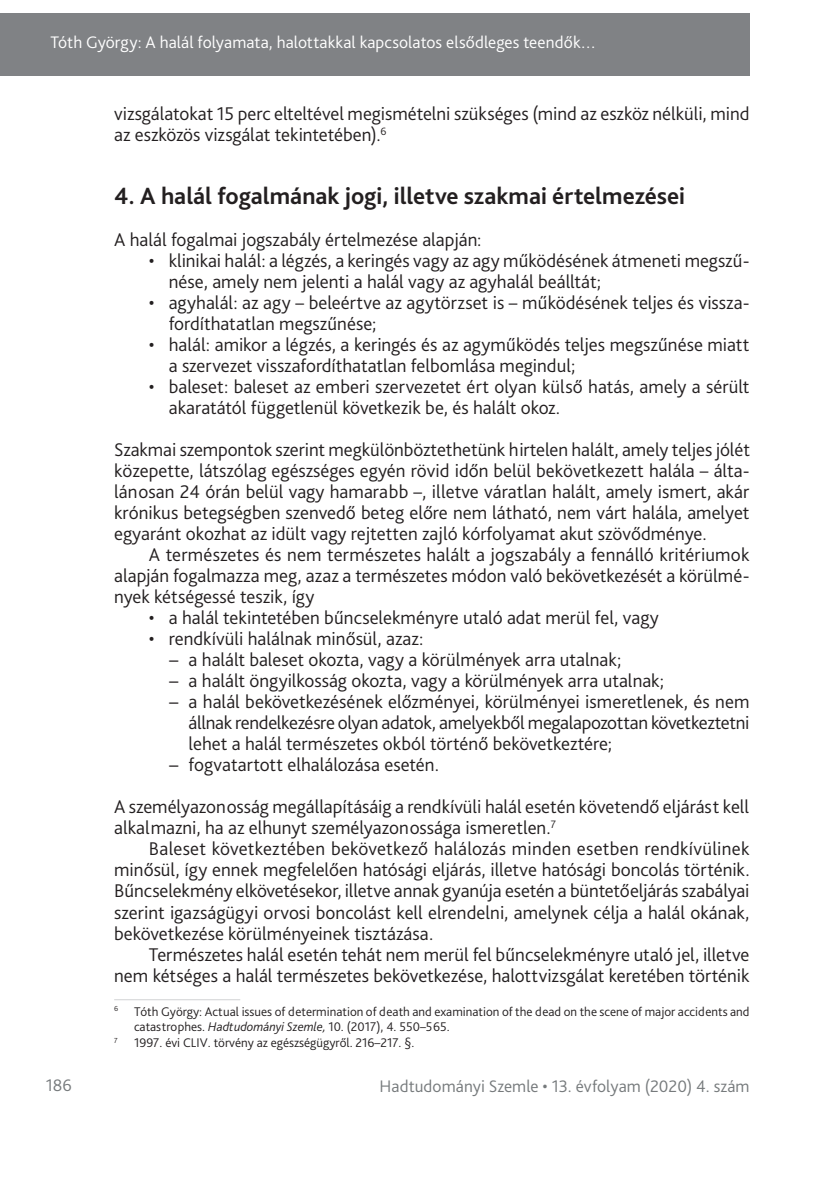
<style>
.page{position:relative;width:834px;height:1181px;background:#fff}
.page>*{position:absolute;margin:0;border:0;box-sizing:border-box;transform-origin:0 0}
._1_1__Head{font:700 24.5px "Bliss Pro";color:#231f20}
._2__Body_1st__3mm{font:300 19.25px/21px "Bliss Pro";color:#231f20}
._1__Body{font:300 19.25px/21px "Bliss Pro";color:#231f20;text-align:justify}
._2__Body_1st_paragra{font:300 19.25px "Bliss Pro";letter-spacing:-.005em;color:#231f20}
.t1{font:300 17.5px "Bliss Pro";letter-spacing:.005em;color:#fff}
.t2{font:300 17.5px "Bliss Pro";letter-spacing:.005em;color:#767a7c}
.Lábjegyzet{font:300 13.12px/15.8px "Bliss Pro";color:#231f20}
.s1{font-style:italic}
</style>
<div class="page">
<div style="left:0;top:13px;width:749px;height:63px;background:#808285"></div>
<hr style="left:114px;top:999px;width:126px;height:1px;background:#d1d2d4">
<p class="t1" style="left:51px;top:32px;width:547px">Tóth György: A halál folyamata, halottakkal kapcsolatos elsődleges teendők…</p>
<p class="_1__Body" style="left:114px;top:103px;width:636px">vizsgálatokat 15 perc elteltével megismételni szükséges (mind az eszköz nélküli, mind az eszközös vizsgálat tekintetében).<sup>6</sup></p>
<p class="_1_1__Head" style="left:114px;top:181px;width:572px">4. A halál fogalmának jogi, illetve szakmai értelmezései</p>
<p class="_2__Body_1st_paragra" style="left:114px;top:228px;width:369px">A halál fogalmai jogszabály értelmezése alapján:</p>
<p class="_2__Body_1st__3mm" style="left:169px;top:250px;width:582px;text-indent:-20px">• klinikai halál: a légzés, a keringés vagy az agy működésének átmeneti megszű&shy;nése, amely nem jelenti a halál vagy az agyhalál beálltát;</p>
<p class="_2__Body_1st__3mm" style="left:169px;top:292px;width:582px;text-indent:-20px">• agyhalál: az agy – beleértve az agytörzset is – működésének teljes és vissza&shy;fordíthatatlan megszűnése;</p>
<p class="_2__Body_1st__3mm" style="left:169px;top:334px;width:582px;text-indent:-20px">• halál: amikor a légzés, a keringés és az agyműködés teljes megszűnése miatt a szervezet visszafordíthatatlan felbomlása megindul;</p>
<p class="_2__Body_1st__3mm" style="left:169px;top:376px;width:582px;text-indent:-20px">• baleset: baleset az emberi szervezetet ért olyan külső hatás, amely a sérült akaratától függetlenül következik be, és halált okoz.</p>
<p class="_2__Body_1st__3mm" style="left:114px;top:439px;width:637px;text-align:justify">Szakmai szempontok szerint megkülönböztethetünk hirtelen halált, amely teljes jólét közepette, látszólag egészséges egyén rövid időn belül bekövetkezett halála – álta&shy;lánosan 24 órán belül vagy hamarabb –, illetve váratlan halált, amely ismert, akár krónikus betegségben szenvedő beteg előre nem látható, nem várt halála, amelyet egyaránt okozhat az idült vagy rejtetten zajló kórfolyamat akut szövődménye.</p>
<p class="_1__Body" style="left:114px;top:544px;width:636px;text-indent:35px">A természetes és nem természetes halált a jogszabály a fennálló kritériumok alapján fogalmazza meg, azaz a természetes módon való bekövetkezését a körülmé&shy;nyek kétségessé teszik, így</p>
<p class="_2__Body_1st__3mm" style="left:149px;top:607px;width:511px">• a halál tekintetében bűncselekményre utaló adat merül fel, vagy</p>
<p class="_2__Body_1st__3mm" style="left:149px;top:628px;width:276px">• rendkívüli halálnak minősül, azaz:</p>
<p class="_2__Body_1st__3mm" style="left:169px;top:649px;width:454px">− a halált baleset okozta, vagy a körülmények arra utalnak;</p>
<p class="_2__Body_1st__3mm" style="left:169px;top:670px;width:497px">− a halált öngyilkosság okozta, vagy a körülmények arra utalnak;</p>
<p class="_2__Body_1st__3mm" style="left:189px;top:691px;width:562px;text-align:justify;text-indent:-20px">− a halál bekövetkezésének előzményei, körülményei ismeretlenek, és nem állnak rendelkezésre olyan adatok, amelyekből megalapozottan következtetni lehet a halál természetes okból történő bekövetkeztére;</p>
<p class="_2__Body_1st__3mm" style="left:169px;top:754px;width:272px">− fogvatartott elhalálozása esetén.</p>
<p class="_2__Body_1st__3mm" style="left:114px;top:796px;width:636px">A személyazonosság megállapításáig a rendkívüli halál esetén követendő eljárást kell alkalmazni, ha az elhunyt személyazonossága ismeretlen.<sup>7</sup></p>
<p class="_1__Body" style="left:114px;top:838px;width:637px;text-indent:35px">Baleset következtében bekövetkező halálozás minden esetben rendkívülinek minősül, így ennek megfelelően hatósági eljárás, illetve hatósági boncolás történik.<br>Bűncselekmény elkövetésekor, illetve annak gyanúja esetén a büntetőeljárás szabályai szerint igazságügyi orvosi boncolást kell elrendelni, amelynek célja a halál okának, bekövetkezése körülményeinek tisztázása.</p>
<p class="_1__Body" style="left:114px;top:943px;width:636px;text-align:right">Természetes halál esetén tehát nem merül fel bűncselekményre utaló jel, illetve nem kétséges a halál természetes bekövetkezése, halottvizsgálat keretében történik</p>
<p class="Lábjegyzet" style="left:134px;top:1003px;width:617px;text-indent:-20px"><sup>6</sup> Tóth György: Actual issues of determination of death and examination of the dead on the scene of major accidents and catastrophes. <span class="s1">Hadtudományi Szemle,</span> 10. (2017), 4. 550–565.</p>
<p class="Lábjegyzet" style="left:114px;top:1034px;width:301px"><sup>7</sup> 1997. évi CLIV. törvény az egészségügyről. 216–217. §.</p>
<p class="t2" style="left:46px;top:1074px;width:28px">186</p>
<p class="t2" style="left:379px;top:1075px;width:371px">Hadtudományi Szemle • 13. évfolyam (2020) 4. szám</p>
</div>
